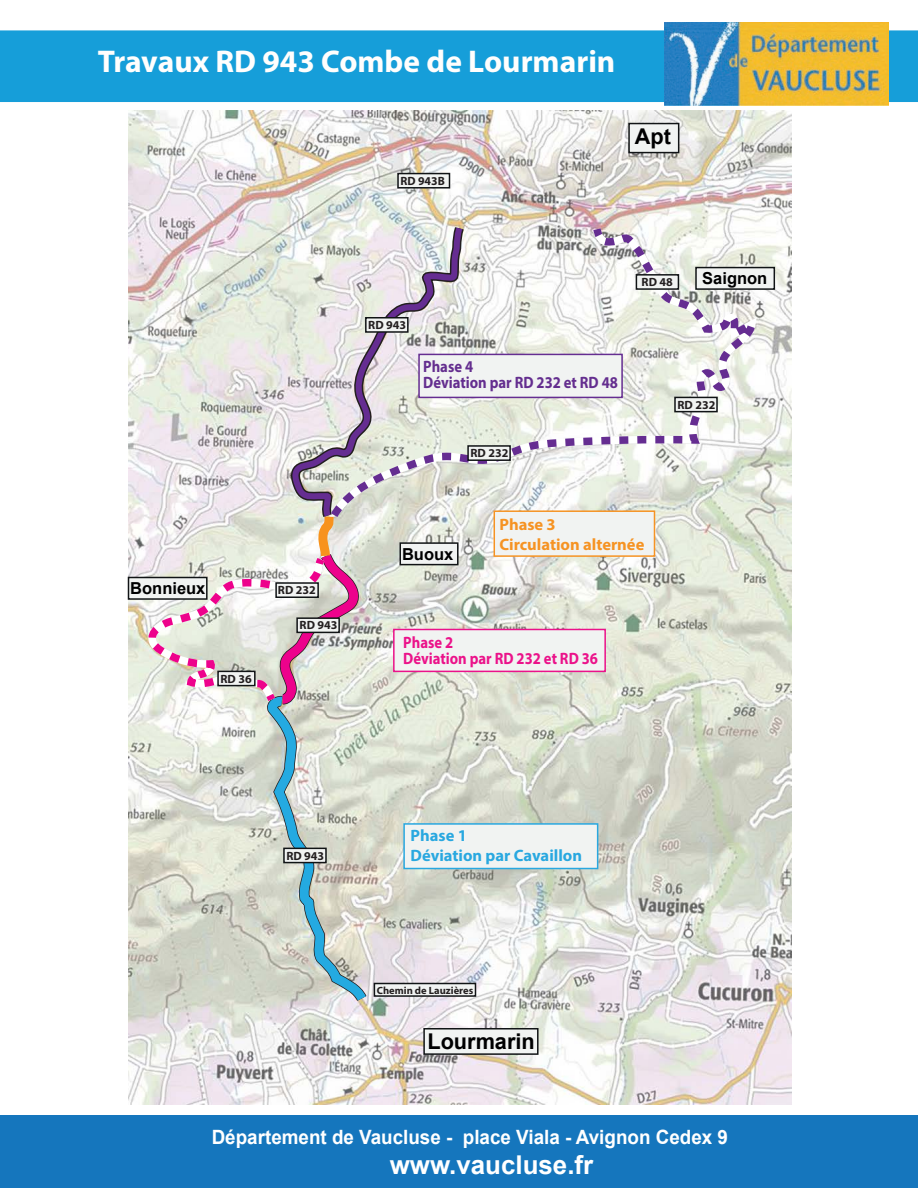
<style>
.page{position:relative;width:918px;height:1188px;background:#fff}
.page>*{position:absolute;margin:0;border:0;box-sizing:border-box;transform-origin:0 0}
.t1{font:700 31.5px "Myriad Pro";color:#fffefd}
.t2{font:700 25.95px "Arial";color:#fff}
.t3{font:700 21.75px "Arial";color:#000001}
.t4{font:700 19.65px "Arial";color:#fff;scale:.96 1}
.t5{font:700 16.5px/16.5px "Myriad Pro";color:#642e8f;scale:.89 1}
.t6{font:700 16.5px/16.5px "Myriad Pro";color:#eb128a;scale:.89 1}
.t7{font:700 16.5px/19.8px "Myriad Pro";color:#29a8e0}
.t8{font:700 16.5px/19.8px "Myriad Pro";color:#f69323}
.t9{font:700 16.5px "Arial";color:#000001}
.t10{font:700 12px "Myriad Pro";color:#231f20}
.t11{font:700 10.5px "Myriad Pro";color:#231f20}
</style>
<div class="page">
<img style="left:129px;top:110px;width:662px;height:994px">
<div style="left:423px;top:1028px;width:116px;height:27px;background:#f1f3f2;border:2px solid #111416"></div>
<div style="left:628px;top:123px;width:51px;height:30px;background:#f1f3f2;border:2px solid #111416"></div>
<div style="left:0;top:30px;width:918px;height:72px;background:#169ed9"></div>
<img style="left:665px;top:22px;width:224px;height:84px">
<div style="left:0;top:1115px;width:918px;height:73px;background:#1576bd"></div>
<div style="left:403px;top:823px;width:195px;height:46px;background:#f1f3f2;border:2px solid #29a8e0"></div>
<div style="left:393px;top:629px;width:213px;height:43px;background:#f1f3f2;border:2px solid #eb128a"></div>
<div style="left:494px;top:510px;width:161px;height:47px;background:#f1f3f2;border:2px solid #f69323"></div>
<svg style="left:282px;top:217px;width:189px;height:888px"></svg>
<svg style="left:286px;top:221px;width:181px;height:736px"></svg>
<svg style="left:149px;top:507px;width:227px;height:505px;background:#d5d4cf"></svg>
<div style="left:283px;top:848px;width:44px;height:15px;background:#f1f3f2;border:2px solid #111416"></div>
<div style="left:296px;top:617px;width:44px;height:16px;background:#f1f3f2;border:2px solid #111416"></div>
<div style="left:275px;top:582px;width:44px;height:16px;background:#f1f3f2;border:2px solid #111416"></div>
<div style="left:217px;top:671px;width:39px;height:15px;background:#f1f3f2;border:2px solid #111416"></div>
<svg style="left:324px;top:220px;width:437px;height:305px"></svg>
<div style="left:467px;top:445px;width:44px;height:16px;background:#f1f3f2;border:2px solid #111416"></div>
<div style="left:636px;top:274px;width:43px;height:16px;background:#f1f3f2;border:2px solid #111416"></div>
<div style="left:674px;top:397px;width:44px;height:15px;background:#f1f3f2;border:2px solid #111416"></div>
<div style="left:128px;top:577px;width:80px;height:23px;background:#f1f3f2;border:2px solid #111416"></div>
<div style="left:400px;top:542px;width:59px;height:23px;background:#f1f3f2;border:2px solid #111416"></div>
<div style="left:695px;top:267px;width:80px;height:23px;background:#f1f3f2;border:2px solid #111416"></div>
<div style="left:397px;top:173px;width:53px;height:16px;background:#f1f3f2;border:2px solid #111416"></div>
<div style="left:374px;top:983px;width:102px;height:14px;background:#f1f3f2;border:2px solid #111416"></div>
<h1 class="t1" style="left:98px;top:41px;width:519px">Travaux RD 943 Combe de Lourmarin</h1>
<p class="t10" style="left:400px;top:173px;width:46px">RD 943B</p>
<p class="t3" style="left:635px;top:121px;width:38px">Apt</p>
<p class="t10" style="left:368px;top:317px;width:39px">RD 943</p>
<p class="t5" style="left:423px;top:358px;width:220px">Phase 4<br>Déviation par RD 232 et RD 48</p>
<p class="t10" style="left:471px;top:445px;width:39px">RD 232</p>
<p class="t10" style="left:642px;top:275px;width:33px">RD 48</p>
<p class="t9" style="left:702px;top:267px;width:67px">Saignon</p>
<p class="t10" style="left:677px;top:397px;width:39px">RD 232</p>
<p class="t9" style="left:130px;top:577px;width:77px">Bonnieux</p>
<p class="t10" style="left:221px;top:671px;width:33px">RD 36</p>
<p class="t10" style="left:278px;top:583px;width:39px">RD 232</p>
<p class="t10" style="left:300px;top:618px;width:39px">RD 943</p>
<p class="t9" style="left:402px;top:542px;width:53px">Buoux</p>
<p class="t8" style="left:499px;top:514px;width:146px">Phase 3<br>Circulation alternée</p>
<p class="t6" style="left:403px;top:633px;width:220px">Phase 2<br>Déviation par RD 232 et RD 36</p>
<p class="t10" style="left:286px;top:848px;width:39px">RD 943</p>
<p class="t7" style="left:411px;top:825px;width:173px">Phase 1<br>Déviation par Cavaillon</p>
<p class="t11" style="left:377px;top:983px;width:98px">Chemin de Lauzières</p>
<p class="t3" style="left:427px;top:1026px;width:109px">Lourmarin</p>
<p class="t4" style="left:212px;top:1124px;width:539px">Département de Vaucluse - place Viala - Avignon Cedex 9</p>
<h2 class="t2" style="left:390px;top:1147px;width:205px">www.vaucluse.fr</h2>
</div>
